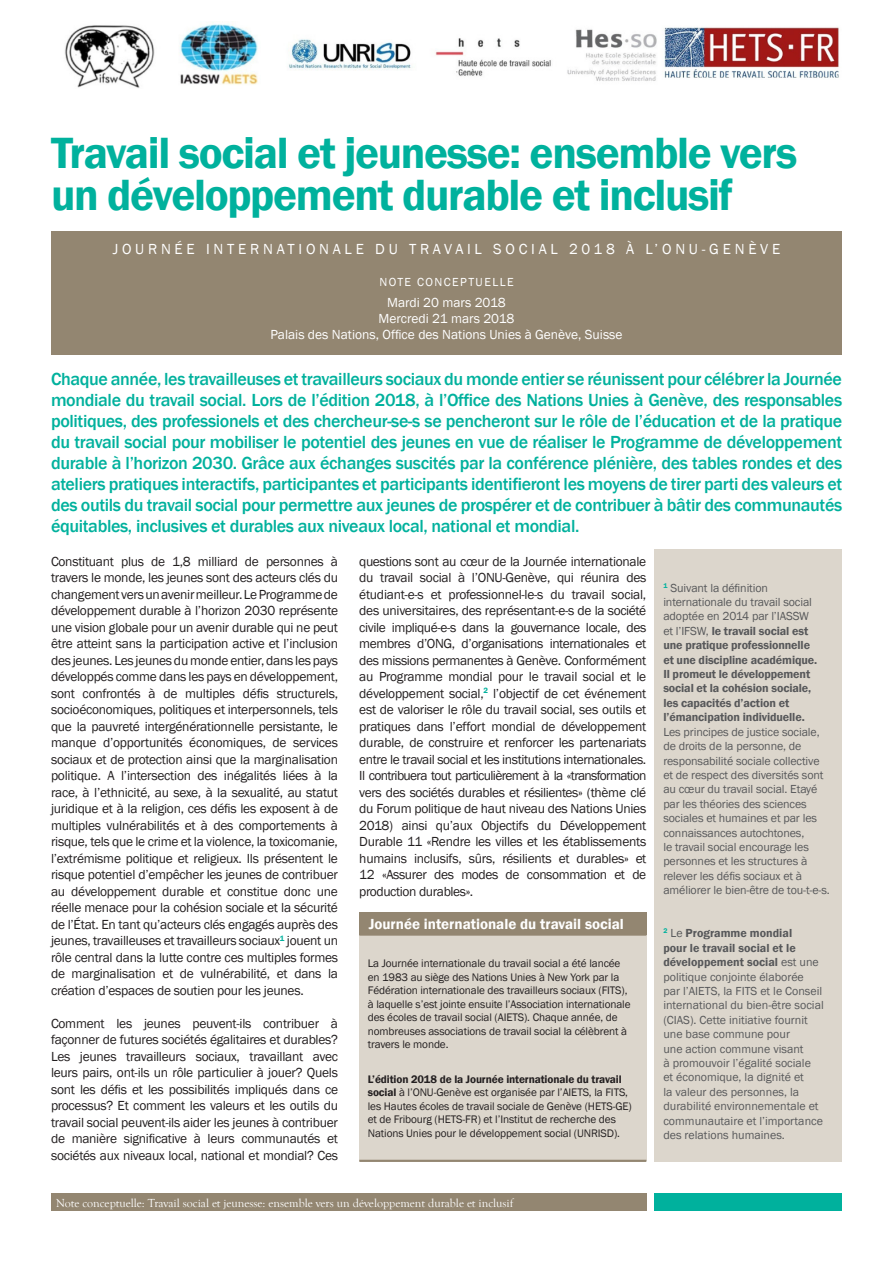
<style>
.page{position:relative;width:893px;height:1263px;background:#fff}
.page>*{position:absolute;margin:0;border:0;box-sizing:border-box;transform-origin:0 0}
.Title_1{font:600 45px/42px "Franklin Gothic";letter-spacing:-.03em;color:#00b19d}
.Text_intro{font:500 18px/21px "Franklin Gothic";letter-spacing:-.02em;color:#00b19d;text-align:justify}
.t1{font:15px "Franklin Gothic";letter-spacing:.25em;color:#fff}
.t2{font:600 15px "Franklin Gothic";color:#fff}
.Body_txt{font:13.5px/16.5px "Franklin Gothic";letter-spacing:-.02em;color:#231f20;text-align:justify}
.t3{font:13.5px "Franklin Gothic";color:#fff}
.t4{font:12px/14.4px "Franklin Gothic";letter-spacing:-.01em;color:#57585a}
.t5{font:12px "Goudy Old Style T";color:#fff}
.t6{font:12px "Franklin Gothic";letter-spacing:.12em;color:#fff}
.Box_txt{font:11.25px/13.5px "Franklin Gothic";letter-spacing:-.01em;color:#231f20}
.s1{font-weight:600}
</style>
<div class="page">
<div style="left:51px;top:231px;width:791px;height:124px;background:#938671"></div>
<div style="left:655px;top:1194px;width:187px;height:17px;background:#00b19d"></div>
<div style="left:51px;top:1194px;width:595px;height:17px;background:#938671"></div>
<div style="left:655px;top:549px;width:187px;height:613px;background:#dcd6cc"></div>
<div style="left:359px;top:912px;width:287px;height:23px;background:#938671"></div>
<div style="left:359px;top:935px;width:287px;height:226px;background:#dcd6cc"></div>
<hr style="left:359px;top:935px;width:287px;height:1px;background:#938671">
<hr style="left:359px;top:1160px;width:287px;height:2px;background:#938671">
<img style="left:65px;top:24px;width:774px;height:64px">
<p class="Title_1" style="left:51px;top:133px;width:748px">Travail social et jeunesse: ensemble vers un développement durable et inclusif</p>
<p class="t1" style="left:113px;top:240px;width:669px">JOURNÉE INTERNATIONALE DU TRAVAIL SOCIAL 2018 À L’ONU-GENÈVE</p>
<p class="t6" style="left:379px;top:275px;width:136px">NOTE CONCEPTUELLE</p>
<p class="t3" style="left:387px;top:294px;width:120px">Mardi 20 mars 2018</p>
<p class="t3" style="left:379px;top:310px;width:137px">Mercredi 21 mars 2018</p>
<p class="t3" style="left:270px;top:326px;width:354px">Palais des Nations, Office des Nations Unies à Genève, Suisse</p>
<p class="Text_intro" style="left:51px;top:369px;width:793px">Chaque année, les travailleuses et travailleurs sociaux du monde entier se réunissent pour célébrer la Journée mondiale du travail social. Lors de l’édition 2018, à l’Office des Nations Unies à Genève, des responsables politiques, des professionels et des chercheur-se-s se pencheront sur le rôle de l’éducation et de la pratique du travail social pour mobiliser le potentiel des jeunes en vue de réaliser le Programme de développement durable à l’horizon 2030. Grâce aux échanges suscités par la conférence plénière, des tables rondes et des ateliers pratiques interactifs, participantes et participants identifieront les moyens de tirer parti des valeurs et des outils du travail social pour permettre aux jeunes de prospérer et de contribuer à bâtir des communautés équitables, inclusives et durables aux niveaux local, national et mondial.</p>
<p class="Body_txt" style="left:51px;top:553px;width:289px">Constituant plus de 1,8 milliard de personnes à travers le monde, les jeunes sont des acteurs clés du changement vers un avenir meilleur. Le Programme de développement durable à l’horizon 2030 représente une vision globale pour un avenir durable qui ne peut être atteint sans la participation active et l’inclusion des jeunes. Les jeunes du monde entier, dans les pays développés comme dans les pays en développement, sont confrontés à de multiples défis structurels, socioéconomiques, politiques et interpersonnels, tels que la pauvreté intergénérationnelle persistante, le manque d’opportunités économiques, de services sociaux et de protection ainsi que la marginalisation politique. A l’intersection des inégalités liées à la race, à l’ethnicité, au sexe, à la sexualité, au statut juridique et à la religion, ces défis les exposent à de multiples vulnérabilités et à des comportements à risque, tels que le crime et la violence, la toxicomanie, l’extrémisme politique et religieux. Ils présentent le risque potentiel d’empêcher les jeunes de contribuer au développement durable et constitue donc une réelle menace pour la cohésion sociale et la sécurité de l’État. En tant qu’acteurs clés engagés auprès des jeunes, travailleuses et travailleurs sociaux<sup>1</sup> jouent un rôle central dans la lutte contre ces multiples formes de marginalisation et de vulnérabilité, et dans la création d’espaces de soutien pour les jeunes.</p>
<p class="Body_txt" style="left:51px;top:1015px;width:289px">Comment les jeunes peuvent-ils contribuer à façonner de futures sociétés égalitaires et durables?<br>Les jeunes travailleurs sociaux, travaillant avec leurs pairs, ont-ils un rôle particulier à jouer? Quels sont les défis et les possibilités impliqués dans ce processus? Et comment les valeurs et les outils du travail social peuvent-ils aider les jeunes à contribuer de manière significative à leurs communautés et sociétés aux niveaux local, national et mondial? Ces</p>
<p class="Body_txt" style="left:359px;top:553px;width:289px">questions sont au cœur de la Journée internationale du travail social à l’ONU-Genève, qui réunira des étudiant-e-s et professionnel-le-s du travail social, des universitaires, des représentant-e-s de la société civile impliqué-e-s dans la gouvernance locale, des membres d’ONG, d’organisations internationales et des missions permanentes à Genève. Conformément au Programme mondial pour le travail social et le développement social,<sup>2</sup> l’objectif de cet événement est de valoriser le rôle du travail social, ses outils et pratiques dans l’effort mondial de développement durable, de construire et renforcer les partenariats entre le travail social et les institutions internationales.<br>Il contribuera tout particulièrement à la «transformation vers des sociétés durables et résilientes» (thème clé du Forum politique de haut niveau des Nations Unies 2018) ainsi qu’aux Objectifs du Développement Durable 11 «Rendre les villes et les établissements humains inclusifs, sûrs, résilients et durables» et 12 «Assurer des modes de consommation et de production durables».</p>
<p class="t2" style="left:369px;top:914px;width:257px">Journée internationale du travail social</p>
<p class="Box_txt" style="left:368px;top:957px;width:264px">La Journée internationale du travail social a été lancée en 1983 au siège des Nations Unies à New York par la Fédération internationale des travailleurs sociaux (FITS), à laquelle s’est jointe ensuite l’Association internationale des écoles de travail social (AIETS). Chaque année, de nombreuses associations de travail social la célèbrent à travers le monde.</p>
<p class="Box_txt" style="left:368px;top:1072px;width:266px"><span class="s1">L’édition 2018 de la Journée internationale du travail social</span> à l’ONU-Genève est organisée par l’AIETS, la FITS, les Hautes écoles de travail sociale de Genève (HETS-GE) et de Fribourg (HETS-FR) et l’Institut de recherche des Nations Unies pour le développement social (UNRISD).</p>
<p class="t5" style="left:56px;top:1196px;width:459px">Note conceptuelle: Travail social et jeunesse: ensemble vers un développement durable et inclusif</p>
<p class="t4" style="left:663px;top:581px;width:168px"><sup>1</sup> Suivant la définition internationale du travail social adoptée en 2014 par l’IASSW<br>et l’IFSW, <span class="s1">le travail social est une pratique professionnelle<br>et une discipline académique.<br>Il promeut le développement social et la cohésion sociale,<br>les capacités d’action et l’émancipation individuelle.<br></span>Les principes de justice sociale, de droits de la personne, de responsabilité sociale collective et de respect des diversités sont au cœur du travail social. Etayé par les théories des sciences sociales et humaines et par les connaissances autochtones,<br>le travail social encourage les personnes et les structures à relever les défis sociaux et à améliorer le bien-être de tou-t-e-s.</p>
<p class="t4" style="left:663px;top:926px;width:162px"><sup>2</sup> Le <span class="s1">Programme mondial<br>pour le travail social et le développement social</span> est une politique conjointe élaborée<br>par l’AIETS, la FITS et le Conseil international du bien-être social (CIAS). Cette initiative fournit une base commune pour<br>une action commune visant<br>à promouvoir l’égalité sociale et économique, la dignité et<br>la valeur des personnes, la durabilité environnementale et communautaire et l’importance des relations humaines.</p>
</div>
